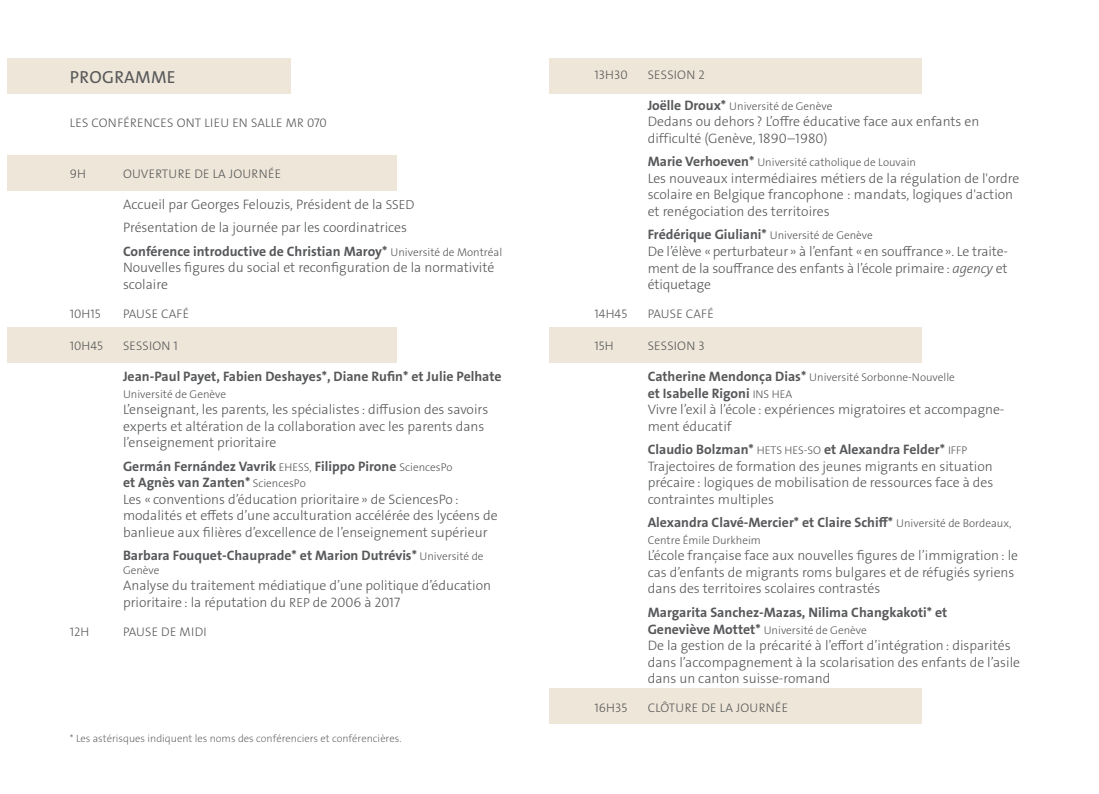
<style>
.page{position:relative;width:1099px;height:794px;background:#fff}
.page>*{position:absolute;margin:0;border:0;box-sizing:border-box;transform-origin:0 0}
.Titre{font:17.5px "The Sans Os F";letter-spacing:.02em;color:#57585a}
.style_titre{font:300 13.75px/16.5px "The Sans Os F";color:#57585a}
.style_sans_heure{font:700 13.75px/16.5px "The Sans Os F";color:#57585a}
.style_sans_heure-2{font:300 13.75px "The Sans Os F";color:#57585a}
.stlye_heure{font:300 12.5px "The Sans Os F";letter-spacing:.02em;color:#57585a}
.style_sans_heure-3{font:300 11.25px "The Sans Os F";color:#57585a}
.style_sans_heure-4{font:200 10.62px "The Sans Os F";color:#57585a}
.s1{font-size:13.12px}
.s2{font-weight:300;font-size:11.25px}
.s3{font-weight:700;font-size:13.75px}
.s4{font-style:italic}
</style>
<div class="page">
<div style="left:7px;top:328px;width:390px;height:35px;background:#eee6d8"></div>
<div style="left:7px;top:58px;width:284px;height:36px;background:#eee6d8"></div>
<div style="left:7px;top:155px;width:390px;height:35px;background:#eee6d8"></div>
<div style="left:549px;top:328px;width:372px;height:35px;background:#eee6d8"></div>
<div style="left:549px;top:58px;width:372px;height:36px;background:#eee6d8"></div>
<div style="left:549px;top:688px;width:372px;height:36px;background:#eee6d8"></div>
<p class="Titre" style="left:70px;top:66px;width:107px">PROGRAMME</p>
<p class="stlye_heure" style="left:70px;top:114px;width:258px">LES CONFÉRENCES ONT LIEU EN SALLE MR 070</p>
<p class="stlye_heure" style="left:70px;top:166px;width:18px">9H</p>
<p class="stlye_heure" style="left:123px;top:166px;width:160px">OUVERTURE DE LA JOURNÉE</p>
<p class="style_sans_heure-2" style="left:123px;top:195px;width:293px">Accueil par Georges Felouzis, Président de la <span class="s1">SSED</span></p>
<p class="style_sans_heure-2" style="left:123px;top:219px;width:285px">Présentation de la journée par les coordinatrices</p>
<p class="style_sans_heure" style="left:123px;top:243px;width:381px">Conférence introductive de Christian Maroy* <span class="s2">Université de Montréal</span></p>
<p class="style_titre" style="left:123px;top:260px;width:373px">Nouvelles figures du social et reconfiguration de la normativité scolaire</p>
<p class="stlye_heure" style="left:70px;top:305px;width:32px">10H15</p>
<p class="stlye_heure" style="left:123px;top:305px;width:68px">PAUSE CAFÉ</p>
<p class="stlye_heure" style="left:70px;top:338px;width:35px">10H45</p>
<p class="stlye_heure" style="left:123px;top:338px;width:56px">SESSION 1</p>
<p class="style_sans_heure" style="left:123px;top:368px;width:380px">Jean-Paul Payet, Fabien Deshayes*, Diane Rufin* et Julie Pelhate</p>
<p class="style_sans_heure-3" style="left:123px;top:386px;width:105px">Université de Genève</p>
<p class="style_titre" style="left:123px;top:401px;width:367px">L’enseignant, les parents, les spécialistes : diffusion des savoirs experts et altération de la collaboration avec les parents dans l’enseignement prioritaire</p>
<p class="style_sans_heure" style="left:123px;top:458px;width:331px">Germán Fernández Vavrik <span class="s2">EHESS,</span> Filippo Pirone <span class="s2">SciencesPo </span>et Agnès van Zanten* <span class="s2">SciencesPo</span></p>
<p class="style_titre" style="left:123px;top:491px;width:376px">Les « conventions d’éducation prioritaire» de SciencesPo: modalités et effets d’une acculturation accélérée des lycéens de banlieue aux filières d’excellence de l’enseignement supérieur</p>
<p class="style_sans_heure" style="left:123px;top:547px;width:362px">Barbara Fouquet-Chauprade* et Marion Dutrévis* <span class="s2">Université de</span></p>
<p class="style_sans_heure-3" style="left:123px;top:563px;width:38px">Genève</p>
<p class="style_titre" style="left:123px;top:577px;width:369px">Analyse du traitement médiatique d’une politique d’éducation prioritaire: la réputation du <span class="s1">REP</span> de 2006 à 2017</p>
<p class="stlye_heure" style="left:70px;top:623px;width:21px">12H</p>
<p class="stlye_heure" style="left:123px;top:623px;width:85px">PAUSE DE MIDI</p>
<p class="style_sans_heure-4" style="left:70px;top:731px;width:333px">* Les astérisques indiquent les noms des conférenciers et conférencières.</p>
<p class="stlye_heure" style="left:594px;top:67px;width:35px">13H30</p>
<p class="stlye_heure" style="left:647px;top:67px;width:58px">SESSION 2</p>
<p class="style_sans_heure-3" style="left:647px;top:99px;width:186px"><span class="s3">Joëlle Droux*</span> Université de Genève</p>
<p class="style_titre" style="left:647px;top:113px;width:333px">Dedans ou dehors ? L’offre éducative face aux enfants en difficulté (Genève, 1890–1980)</p>
<p class="style_sans_heure-3" style="left:647px;top:155px;width:270px"><span class="s3">Marie Verhoeven*</span> Université catholique de Louvain</p>
<p class="style_titre" style="left:647px;top:170px;width:373px">Les nouveaux intermédiaires métiers de la régulation de l'ordre scolaire en Belgique francophone : mandats, logiques d'action et renégociation des territoires</p>
<p class="style_sans_heure" style="left:647px;top:227px;width:227px">Frédérique Giuliani* <span class="s2">Université de Genève</span></p>
<p class="style_titre" style="left:647px;top:243px;width:362px;text-align:justify">De l’élève «perturbateur» à l’enfant «en souffrance». Le traite&shy;ment de la souffrance des enfants à l’école primaire: <span class="s4">agency</span> et étiquetage</p>
<p class="stlye_heure" style="left:594px;top:305px;width:34px">14H45</p>
<p class="stlye_heure" style="left:647px;top:305px;width:68px">PAUSE CAFÉ</p>
<p class="stlye_heure" style="left:594px;top:338px;width:21px">15H</p>
<p class="stlye_heure" style="left:647px;top:338px;width:58px">SESSION 3</p>
<p class="style_sans_heure-3" style="left:647px;top:370px;width:309px"><span class="s3">Catherine Mendonça Dias*</span> Université Sorbonne-Nouvelle</p>
<p class="style_sans_heure" style="left:647px;top:385px;width:146px">et Isabelle Rigoni <span class="s2">INS HEA</span></p>
<p class="style_titre" style="left:647px;top:401px;width:358px">Vivre l’exil à l’école: expériences migratoires et accompagne&shy;ment éducatif</p>
<p class="style_sans_heure" style="left:647px;top:441px;width:321px">Claudio Bolzman* <span class="s2">HETS HES-SO</span> et Alexandra Felder* <span class="s2">IFFP</span></p>
<p class="style_titre" style="left:647px;top:458px;width:347px;text-align:justify">Trajectoires de formation des jeunes migrants en situation précaire: logiques de mobilisation de ressources face à des contraintes multiples</p>
<p class="style_sans_heure" style="left:647px;top:514px;width:365px">Alexandra Clavé-Mercier* et Claire Schiff* <span class="s2">Université de Bordeaux,</span></p>
<p class="style_sans_heure-3" style="left:647px;top:533px;width:115px">Centre Émile Durkheim</p>
<p class="style_titre" style="left:647px;top:547px;width:372px">L’école française face aux nouvelles figures de l’immigration: le cas d’enfants de migrants roms bulgares et de réfugiés syriens dans des territoires scolaires contrastés</p>
<p class="style_sans_heure" style="left:647px;top:604px;width:301px">Margarita Sanchez-Mazas, Nilima Changkakoti* et</p>
<p class="style_sans_heure-3" style="left:647px;top:622px;width:221px"><span class="s3">Geneviève Mottet*</span> Université de Genève</p>
<p class="style_titre" style="left:647px;top:637px;width:374px">De la gestion de la précarité à l’effort d’intégration: disparités dans l’accompagnement à la scolarisation des enfants de l’asile dans un canton suisse-romand</p>
<p class="stlye_heure" style="left:594px;top:699px;width:34px">16H35</p>
<p class="stlye_heure" style="left:647px;top:699px;width:142px">CLÔTURE DE LA JOURNÉE</p>
</div>
